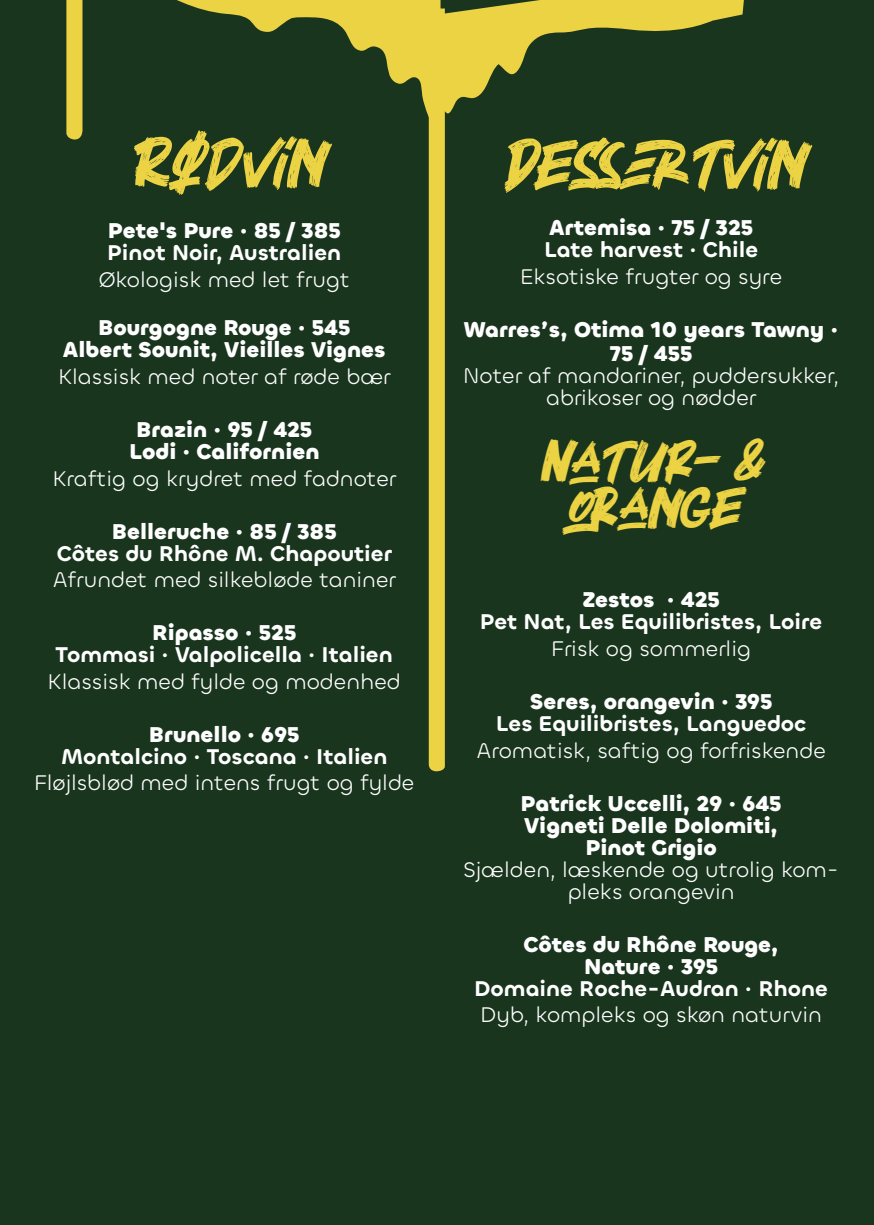
<style>
.page{position:relative;width:874px;height:1225px;background:#fff}
.page>*{position:absolute;margin:0;border:0;box-sizing:border-box;transform-origin:0 0}
.t1{font:italic 52px "Black Rocker";color:#ecd344}
.t2{font:italic 44px/46px "Black Rocker";color:#ecd344;text-align:center}
.t3{font:700 22px/22px "Chillax";color:#fff;text-align:center}
.t4{font:22px/22px "Chillax";color:#fff;text-align:center}
.t5{font:600 22px/22px "Chillax";color:#fff;text-align:center}
.s1{font-weight:700}
.s2{font-weight:400}
.s3{font-weight:600}
</style>
<div class="page">
<div style="left:0;top:0;width:873px;height:1225px;background:#19351e"></div>
<svg style="left:66px;top:0;width:16px;height:140px;background:#e3cc42"></svg>
<svg style="left:114px;top:0;width:314px;height:142px;background:#405225"></svg>
<svg style="left:428px;top:0;width:318px;height:771px;background:#2e4521"></svg>
<h1 class="t1" style="left:125px;top:124px;width:199px">RØDVIN</h1>
<p class="t3" style="left:108px;top:220px;width:234px">Pete's Pure · 85 / 385</p>
<p class="t5" style="left:107px;top:242px;width:235px">Pinot Noir, Australien</p>
<p class="t4" style="left:99px;top:268px;width:252px">Økologisk med let frugt</p>
<p class="t3" style="left:63px;top:317px;width:324px">Bourgogne Rouge · 545<br>Albert Sounit, Vieilles Vignes</p>
<p class="t4" style="left:58px;top:365px;width:334px">Klassisk med noter af røde bær</p>
<p class="t3" style="left:129px;top:419px;width:192px">Brazin · 95 / 425<br>Lodi · Californien</p>
<p class="t4" style="left:52px;top:467px;width:345px">Kraftig og krydret med fadnoter</p>
<p class="t3" style="left:112px;top:520px;width:226px">Belleruche · 85 / 385</p>
<p class="t5" style="left:57px;top:542px;width:336px">Côtes du Rhône M. Chapoutier</p>
<p class="t4" style="left:53px;top:568px;width:344px">Afrundet med silkebløde taniner</p>
<p class="t3" style="left:152px;top:622px;width:145px">Ripasso · 525</p>
<p class="t5" style="left:56px;top:644px;width:338px">Tommasi · Valpolicella · Italien</p>
<p class="t4" style="left:48px;top:670px;width:354px">Klassisk med fylde og modenhed</p>
<p class="t3" style="left:149px;top:723px;width:152px">Brunello · 695</p>
<p class="t5" style="left:61px;top:745px;width:328px">Montalcino · Toscana · Italien</p>
<p class="t4" style="left:34px;top:772px;width:381px">Fløjlsblød med intens frugt og fylde</p>
<p class="t1" style="left:499px;top:125px;width:305px">DESSERTVIN</p>
<p class="t5" style="left:543px;top:217px;width:216px;text-align:left"><span class="s1">Artemisa · 75 / 325<br></span>Late harvest · Chile</p>
<p class="t4" style="left:520px;top:265px;width:263px">Eksotiske frugter og syre</p>
<p class="t3" style="left:463px;top:317px;width:375px;line-height:24px">Warres’s, Otima 10 years Tawny ·<br>75 / 455</p>
<p class="t4" style="left:463px;top:364px;width:377px">Noter af mandariner, puddersukker, abrikoser og nødder</p>
<p class="t2" style="left:539px;top:440px;width:224px">NATUR- &amp;<br>ORANGE</p>
<p class="t5" style="left:479px;top:589px;width:344px"><span class="s1">Zestos · 425<br></span>Pet Nat, Les Equilibristes, Loire</p>
<p class="t4" style="left:551px;top:637px;width:201px">Frisk og sommerlig</p>
<p class="t5" style="left:495px;top:690px;width:312px"><span class="s1">Seres, orangevin · 395<br></span>Les Equilibristes, Languedoc</p>
<p class="t4" style="left:476px;top:739px;width:351px">Aromatisk, saftig og forfriskende</p>
<p class="t3" style="left:463px;top:792px;width:377px">Patrick Uccelli, 29 · 645<br>Vigneti Delle Dolomiti,<br>Pinot Grigio<br><span class="s2">Sjælden, læskende og utrolig kom&shy;pleks orangevin</span></p>
<p class="t3" style="left:474px;top:933px;width:355px">Côtes du Rhône Rouge,<br>Nature · 395<br><span class="s3">Domaine Roche-Audran · Rhone</span></p>
<p class="t4" style="left:480px;top:1003px;width:343px">Dyb, kompleks og skøn naturvin</p>
</div>
